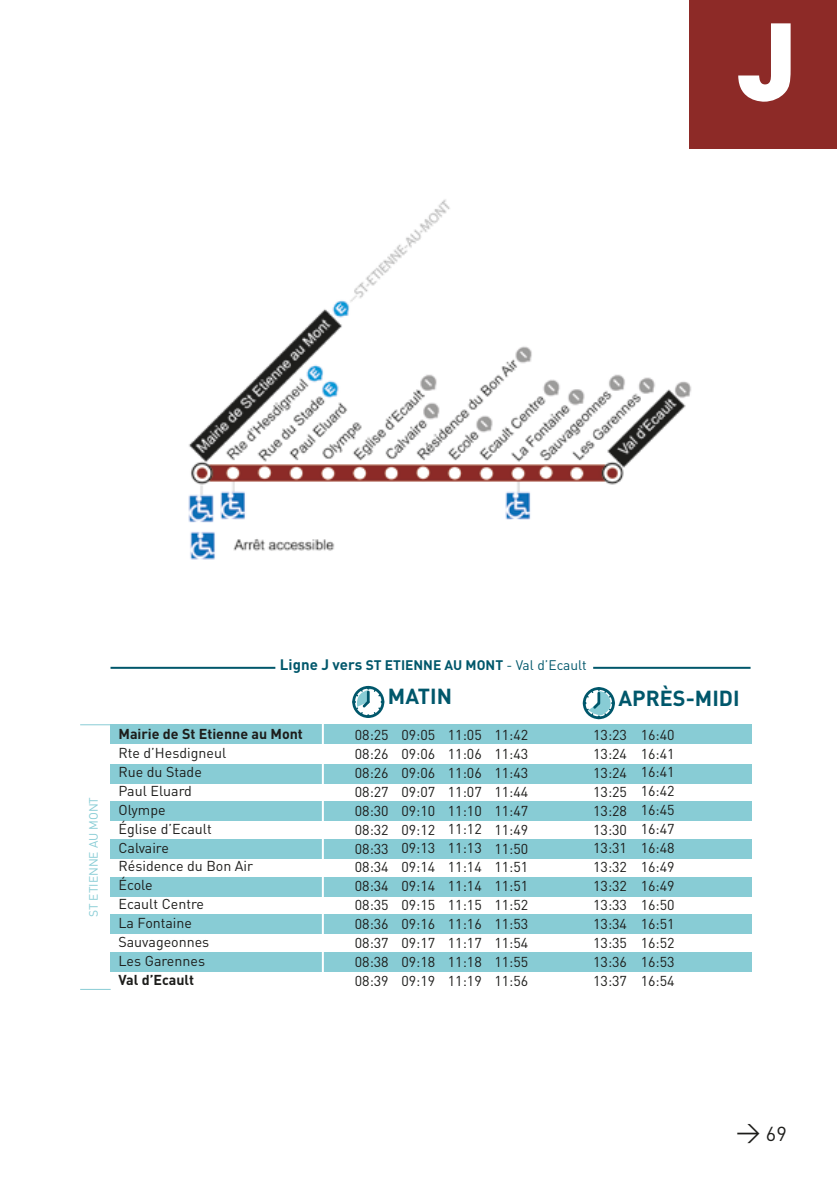
<style>
.page{position:relative;width:837px;height:1188px;background:#fff}
.page>*{position:absolute;margin:0;border:0;box-sizing:border-box;transform-origin:0 0}
.t1{font:700 103.8px "Avant Garde";color:#fff}
.t2{font:700 21.6px "DIN";color:#00576b}
.t3{font:20px "DIN";color:#1d1d1b}
.t4{font:14.2px/19px "DIN";color:#1d1d1b;text-align:justify}
.t5{font:700 14.2px "DIN";color:#1d1d1b}
.t6{font:700 13.8px "DIN";color:#00576b}
.t7{font:12px "DIN";color:#88ccd5}
.s1{font-size:15px}
.s2{font-weight:400}
.s3{font-size:24px}
</style>
<div class="page">
<div style="left:689px;top:0;width:147px;height:148px;background:#8d2a27"></div>
<svg style="left:352px;top:686px;width:32px;height:32px"></svg>
<svg style="left:582px;top:687px;width:32px;height:32px"></svg>
<hr style="left:110px;top:667px;width:165px;height:2px;background:#00576b">
<hr style="left:593px;top:667px;width:157px;height:2px;background:#00576b">
<div style="left:111px;top:724px;width:640px;height:20px;background:#88ccd5"></div>
<div style="left:111px;top:764px;width:640px;height:20px;background:#88ccd5"></div>
<div style="left:111px;top:801px;width:640px;height:19px;background:#88ccd5"></div>
<div style="left:111px;top:839px;width:640px;height:20px;background:#88ccd5"></div>
<div style="left:111px;top:877px;width:640px;height:20px;background:#88ccd5"></div>
<div style="left:111px;top:914px;width:640px;height:20px;background:#88ccd5"></div>
<div style="left:111px;top:951px;width:640px;height:20px;background:#88ccd5"></div>
<hr style="left:322px;top:717px;width:2px;height:274px;background:#fff">
<hr style="left:80px;top:724px;width:31px;height:1px;background:#88ccd5">
<hr style="left:80px;top:989px;width:31px;height:1px;background:#88ccd5">
<img style="left:188px;top:199px;width:504px;height:361px">
<h1 class="t1" style="left:737px;top:-5px;width:62px">J</h1>
<p class="t7" style="left:86px;top:917px;width:122px;rotate:-90deg">ST ETIENNE AU MONT</p>
<p class="t6" style="left:280px;top:656px;width:308px"><span class="s1">Ligne J vers</span> ST ETIENNE AU MONT <span class="s2">- Val d’Ecault</span></p>
<p class="t5" style="left:118px;top:724px;width:186px">Mairie de St Etienne au Mont</p>
<p class="t4" style="left:118px;top:743px;width:136px;text-align:left">Rte d’Hesdigneul<br>Rue du Stade<br>Paul Eluard<br>Olympe<br>Église d’Ecault<br>Calvaire<br>Résidence du Bon Air<br>École<br>Ecault Centre<br>La Fontaine<br>Sauvageonnes<br>Les Garennes</p>
<p class="t5" style="left:118px;top:970px;width:77px">Val d’Ecault</p>
<h2 class="t2" style="left:388px;top:682px;width:66px">MATIN</h2>
<h2 class="t2" style="left:618px;top:683px;width:123px">APRÈS-MIDI</h2>
<p class="t4" style="left:401px;top:725px;width:35px">09:05<br>09:06<br>09:06<br>09:07<br>09:10<br>09:12<br>09:13<br>09:14<br>09:14<br>09:15<br>09:16<br>09:17<br>09:18<br>09:19</p>
<p class="t4" style="left:447px;top:725px;width:35px">11:05<br>11:06<br>11:06<br>11:07<br>11:10<br>11:12<br>11:13<br>11:14<br>11:14<br>11:15<br>11:16<br>11:17<br>11:18<br>11:19</p>
<p class="t4" style="left:640px;top:725px;width:35px">16:40<br>16:41<br>16:41<br>16:42<br>16:45<br>16:47<br>16:48<br>16:49<br>16:49<br>16:50<br>16:51<br>16:52<br>16:53<br>16:54</p>
<p class="t4" style="left:593px;top:725px;width:35px">13:23<br>13:24<br>13:24<br>13:25<br>13:28<br>13:30<br>13:31<br>13:32<br>13:32<br>13:33<br>13:34<br>13:35<br>13:36<br>13:37</p>
<p class="t4" style="left:354px;top:725px;width:35px">08:25<br>08:26<br>08:26<br>08:27<br>08:30<br>08:32<br>08:33<br>08:34<br>08:34<br>08:35<br>08:36<br>08:37<br>08:38<br>08:39</p>
<p class="t4" style="left:494px;top:725px;width:35px">11:42<br>11:43<br>11:43<br>11:44<br>11:47<br>11:49<br>11:50<br>11:51<br>11:51<br>11:52<br>11:53<br>11:54<br>11:55<br>11:56</p>
<h3 class="t3" style="left:735px;top:1121px;width:52px"><span class="s3">&gt;</span> 69</h3>
</div>
